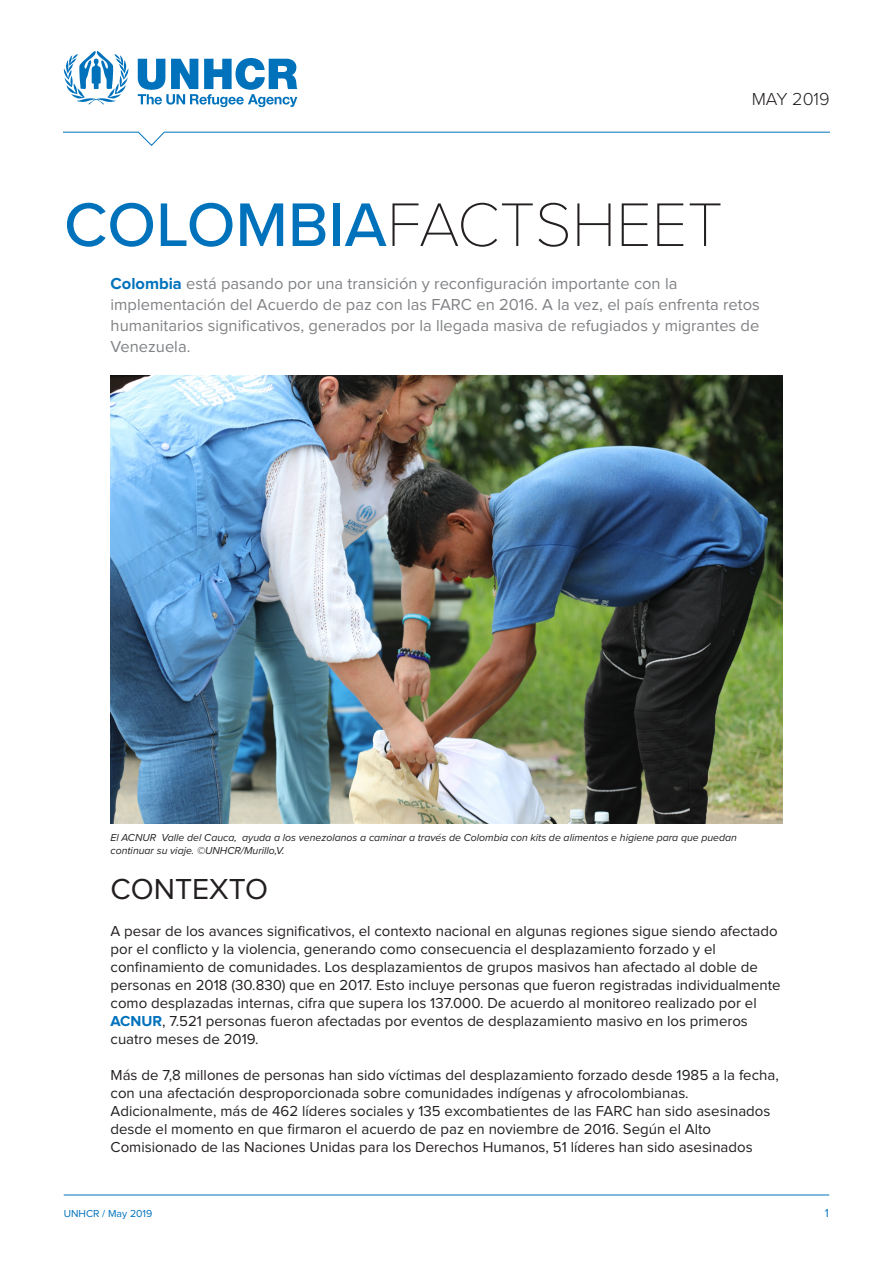
<style>
.page{position:relative;width:893px;height:1263px;background:#fff}
.page>*{position:absolute;margin:0;border:0;box-sizing:border-box;transform-origin:0 0}
.t1{font:100 63.75px "Proxima Nova T";color:#231f20}
.NEWSLETTER_-_title_1{font:30px "Proxima Nova";color:#231f20}
.t2{font:300 18px "Proxima Nova";color:#231f20}
.NEWSLETTER_-_big_tex{font:16.5px/21px "Proxima Nova";color:#808285}
.NEWSLETTER_-_main_te{font:15px/18px "Proxima Nova";color:#231f20}
.t3{font:12px "Proxima Nova";color:#0072bc}
.NEWSLETTER_-_caption{font:italic 10.5px/13.5px "Proxima Nova";color:#231f20}
.t4{font:10.5px "Proxima Nova";color:#0072bc}
.s1{font-family:"Proxima Nova";font-weight:500;color:#0072bc}
.s2{font-weight:700;color:#0072bc}
</style>
<div class="page">
<svg style="left:63px;top:51px;width:66px;height:54px"></svg>
<svg style="left:138px;top:58px;width:159px;height:49px"></svg>
<svg style="left:64px;top:131px;width:765px;height:15px"></svg>
<hr style="left:64px;top:1194px;width:765px;height:1px;background:#0072bc">
<img style="left:111px;top:376px;width:671px;height:448px">
<p class="t2" style="left:752px;top:86px;width:79px">MAY 2019</p>
<h1 class="t1" style="left:64px;top:177px;width:660px"><span class="s1">COLOMBIA</span>FACTSHEET</h1>
<p class="NEWSLETTER_-_big_tex" style="left:111px;top:274px;width:651px"><span class="s2">Colombia</span> está pasando por una transición y reconfiguración importante con la implementación del Acuerdo de paz con las FARC en 2016. A la vez, el país enfrenta retos humanitarios significativos, generados por la llegada masiva de refugiados y migrantes de Venezuela.</p>
<p class="NEWSLETTER_-_caption" style="left:111px;top:830px;width:628px">El ACNUR Valle del Cauca, ayuda a los venezolanos a caminar a través de Colombia con kits de alimentos e higiene para que puedan continuar su viaje. ©UNHCR/Murillo,V.</p>
<p class="NEWSLETTER_-_title_1" style="left:111px;top:875px;width:159px">CONTEXTO</p>
<p class="NEWSLETTER_-_main_te" style="left:111px;top:923px;width:672px">A pesar de los avances significativos, el contexto nacional en algunas regiones sigue siendo afectado por el conflicto y la violencia, generando como consecuencia el desplazamiento forzado y el confinamiento de comunidades. Los desplazamientos de grupos masivos han afectado al doble de personas en 2018 (30.830) que en 2017. Esto incluye personas que fueron registradas individualmente como desplazadas internas, cifra que supera los 137.000. De acuerdo al monitoreo realizado por el <span class="s2">ACNUR</span>, 7.521 personas fueron afectadas por eventos de desplazamiento masivo en los primeros cuatro meses de 2019.</p>
<p class="NEWSLETTER_-_main_te" style="left:111px;top:1067px;width:670px">Más de 7,8 millones de personas han sido víctimas del desplazamiento forzado desde 1985 a la fecha, con una afectación desproporcionada sobre comunidades indígenas y afrocolombianas.<br>Adicionalmente, más de 462 líderes sociales y 135 excombatientes de las FARC han sido asesinados desde el momento en que firmaron el acuerdo de paz en noviembre de 2016. Según el Alto Comisionado de las Naciones Unidas para los Derechos Humanos, 51 líderes han sido asesinados</p>
<p class="t4" style="left:64px;top:1209px;width:90px">UNHCR / May 2019</p>
<p class="t3" style="left:825px;top:1208px;width:6px">1</p>
</div>
